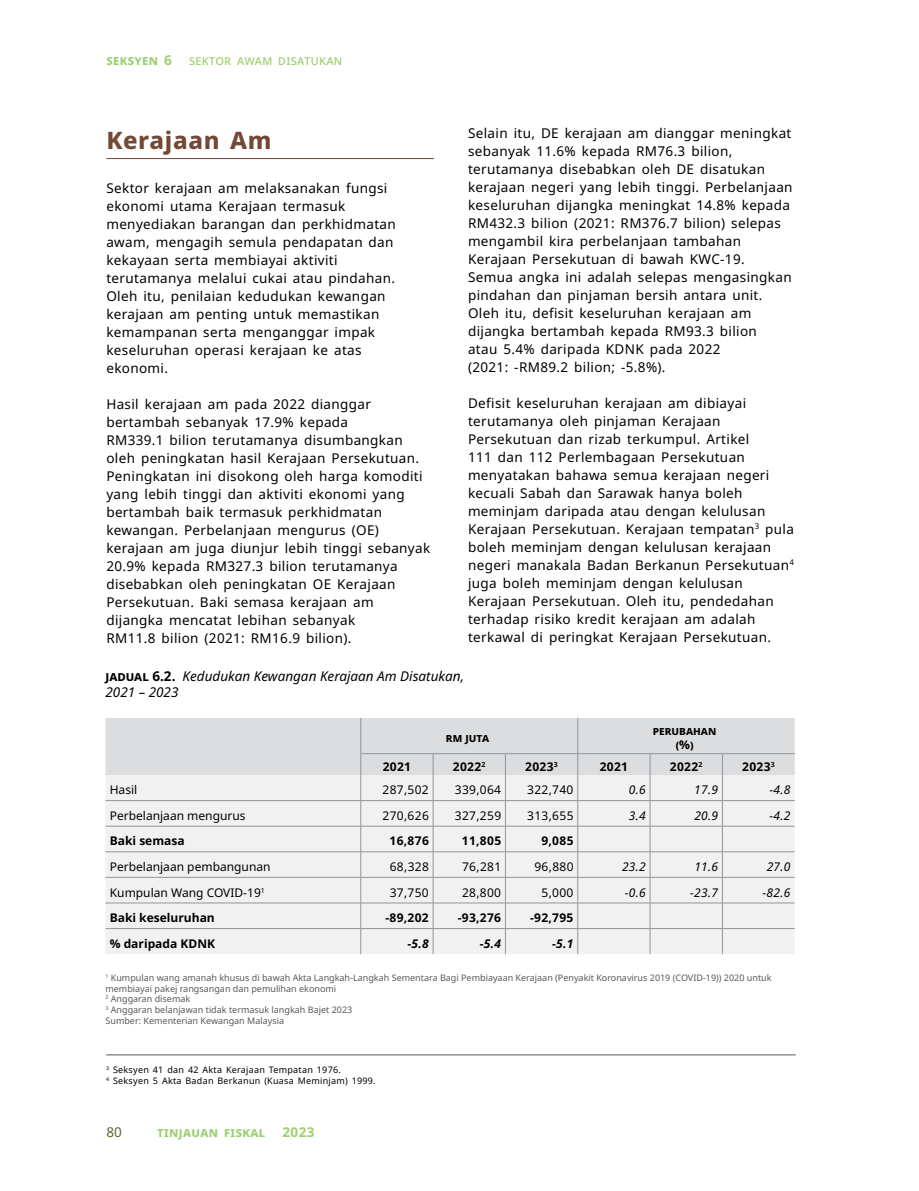
<style>
.page{position:relative;width:919px;height:1191px;background:#fff}
.page>*{position:absolute;margin:0;border:0;box-sizing:border-box;transform-origin:0 0}
.t1{font:800 24px "Noto Sans";letter-spacing:.025em;color:#734836}
.t2{font:13.5px/18px "Noto Sans";letter-spacing:.025em;color:#000}
.t3{font:italic 13.5px/16.2px "Noto Sans";color:#000}
.t4{font:700 13.5px "Noto Sans";letter-spacing:.025em;color:#9dce70}
.t5{font:13.5px "Noto Sans";letter-spacing:.025em;color:#9dce70}
.t6{font:13.5px "Noto Sans";color:#556524}
.t7{font:12px "Noto Sans";color:#000}
.t8{font:700 12px/14.4px "Noto Sans";color:#000;text-align:center}
.t9{font:italic 12px "Noto Sans";letter-spacing:.025em;color:#000}
.t10{font:italic 700 12px "Noto Sans";color:#000}
.t11{font:9px/10.8px "Noto Sans";color:#58595b}
.t12{font:9px/10.8px "Noto Sans";letter-spacing:.025em;color:#000}
.s1{font-weight:700;font-style:normal}
</style>
<div class="page">
<hr style="left:106px;top:158px;width:328px;height:1px;background:#734836">
<hr style="left:106px;top:1054px;width:689px;height:1px;background:#58595b">
<svg style="left:105px;top:718px;width:689px;height:236px"></svg>
<hr style="left:360px;top:718px;width:1px;height:35px;background:#939598">
<hr style="left:577px;top:718px;width:1px;height:35px;background:#939598">
<hr style="left:105px;top:800px;width:256px;height:1px;background:#939598">
<hr style="left:105px;top:826px;width:256px;height:1px;background:#939598">
<hr style="left:105px;top:851px;width:256px;height:1px;background:#939598">
<hr style="left:105px;top:877px;width:256px;height:1px;background:#939598">
<hr style="left:105px;top:902px;width:256px;height:1px;background:#939598">
<hr style="left:105px;top:928px;width:256px;height:1px;background:#939598">
<p class="t4" style="left:106px;top:51px;width:67px">seksyen 6</p>
<p class="t5" style="left:189px;top:51px;width:155px">sektor awam disatukan</p>
<p class="t1" style="left:106px;top:123px;width:167px">Kerajaan Am</p>
<p class="t2" style="left:106px;top:179px;width:291px">Sektor kerajaan am melaksanakan fungsi ekonomi utama Kerajaan termasuk menyediakan barangan dan perkhidmatan awam, mengagih semula pendapatan dan kekayaan serta membiayai aktiviti terutamanya melalui cukai atau pindahan.<br>Oleh itu, penilaian kedudukan kewangan kerajaan am penting untuk memastikan kemampanan serta menganggar impak keseluruhan operasi kerajaan ke atas ekonomi.</p>
<p class="t2" style="left:106px;top:395px;width:325px">Hasil kerajaan am pada 2022 dianggar bertambah sebanyak 17.9% kepada<br>RM339.1 bilion terutamanya disumbangkan oleh peningkatan hasil Kerajaan Persekutuan.<br>Peningkatan ini disokong oleh harga komoditi yang lebih tinggi dan aktiviti ekonomi yang bertambah baik termasuk perkhidmatan kewangan. Perbelanjaan mengurus (OE) kerajaan am juga diunjur lebih tinggi sebanyak 20.9% kepada RM327.3 bilion terutamanya disebabkan oleh peningkatan OE Kerajaan Persekutuan. Baki semasa kerajaan am dijangka mencatat lebihan sebanyak<br>RM11.8 bilion (2021: RM16.9 bilion).</p>
<p class="t2" style="left:468px;top:124px;width:326px">Selain itu, DE kerajaan am dianggar meningkat sebanyak 11.6% kepada RM76.3 bilion, terutamanya disebabkan oleh DE disatukan kerajaan negeri yang lebih tinggi. Perbelanjaan keseluruhan dijangka meningkat 14.8% kepada RM432.3 bilion (2021: RM376.7 bilion) selepas mengambil kira perbelanjaan tambahan Kerajaan Persekutuan di bawah KWC-19.<br>Semua angka ini adalah selepas mengasingkan pindahan dan pinjaman bersih antara unit.<br>Oleh itu, defisit keseluruhan kerajaan am dijangka bertambah kepada RM93.3 bilion<br>atau 5.4% daripada KDNK pada 2022<br>(2021: -RM89.2 bilion; -5.8%).</p>
<p class="t2" style="left:468px;top:394px;width:327px">Defisit keseluruhan kerajaan am dibiayai terutamanya oleh pinjaman Kerajaan Persekutuan dan rizab terkumpul. Artikel<br>111 dan 112 Perlembagaan Persekutuan menyatakan bahawa semua kerajaan negeri kecuali Sabah dan Sarawak hanya boleh meminjam daripada atau dengan kelulusan Kerajaan Persekutuan. Kerajaan tempatan<sup>3</sup> pula boleh meminjam dengan kelulusan kerajaan negeri manakala Badan Berkanun Persekutuan<sup>4 </sup>juga boleh meminjam dengan kelulusan Kerajaan Persekutuan. Oleh itu, pendedahan terhadap risiko kredit kerajaan am adalah terkawal di peringkat Kerajaan Persekutuan.</p>
<p class="t3" style="left:105px;top:668px;width:360px"><span class="s1">JADUAL 6.2.</span> Kedudukan Kewangan Kerajaan Am Disatukan,<br>2021 – 2023</p>
<p class="t8" style="left:446px;top:731px;width:45px">RM JUTA</p>
<p class="t8" style="left:652px;top:723px;width:65px">PERUBAHAN (%)</p>
<p class="t8" style="left:382px;top:759px;width:30px">2021</p>
<p class="t8" style="left:453px;top:759px;width:34px">2022<sup>2</sup></p>
<p class="t8" style="left:525px;top:759px;width:34px">2023<sup>3</sup></p>
<p class="t8" style="left:599px;top:759px;width:30px">2021</p>
<p class="t8" style="left:669px;top:759px;width:34px">2022<sup>2</sup></p>
<p class="t8" style="left:742px;top:759px;width:34px">2023<sup>3</sup></p>
<p class="t7" style="left:110px;top:781px;width:29px">Hasil</p>
<p class="t7" style="left:382px;top:781px;width:48px">287,502</p>
<p class="t7" style="left:455px;top:781px;width:48px">339,064</p>
<p class="t7" style="left:527px;top:781px;width:48px">322,740</p>
<p class="t9" style="left:629px;top:781px;width:18px">0.6</p>
<p class="t9" style="left:694px;top:781px;width:25px">17.9</p>
<p class="t9" style="left:769px;top:781px;width:22px">-4.8</p>
<p class="t7" style="left:110px;top:807px;width:137px">Perbelanjaan mengurus</p>
<p class="t7" style="left:382px;top:807px;width:48px">270,626</p>
<p class="t7" style="left:455px;top:807px;width:48px">327,259</p>
<p class="t7" style="left:527px;top:807px;width:48px">313,655</p>
<p class="t9" style="left:629px;top:807px;width:18px">3.4</p>
<p class="t9" style="left:694px;top:807px;width:25px">20.9</p>
<p class="t9" style="left:769px;top:807px;width:22px">-4.2</p>
<p class="t8" style="left:110px;top:834px;width:76px">Baki semasa</p>
<p class="t8" style="left:389px;top:834px;width:41px">16,876</p>
<p class="t8" style="left:462px;top:834px;width:41px">11,805</p>
<p class="t8" style="left:541px;top:834px;width:34px">9,085</p>
<p class="t7" style="left:110px;top:858px;width:162px">Perbelanjaan pembangunan</p>
<p class="t7" style="left:390px;top:858px;width:41px">68,328</p>
<p class="t7" style="left:462px;top:858px;width:41px">76,281</p>
<p class="t7" style="left:534px;top:858px;width:41px">96,880</p>
<p class="t9" style="left:622px;top:858px;width:25px">23.2</p>
<p class="t9" style="left:694px;top:858px;width:25px">11.6</p>
<p class="t9" style="left:766px;top:858px;width:25px">27.0</p>
<p class="t7" style="left:110px;top:883px;width:156px">Kumpulan Wang COVID-19<sup>1</sup></p>
<p class="t7" style="left:389px;top:883px;width:41px">37,750</p>
<p class="t7" style="left:462px;top:883px;width:41px">28,800</p>
<p class="t7" style="left:541px;top:883px;width:33px">5,000</p>
<p class="t9" style="left:624px;top:883px;width:22px">-0.6</p>
<p class="t9" style="left:690px;top:883px;width:29px">-23.7</p>
<p class="t9" style="left:762px;top:883px;width:29px">-82.6</p>
<p class="t8" style="left:110px;top:911px;width:107px">Baki keseluruhan</p>
<p class="t8" style="left:385px;top:911px;width:45px">-89,202</p>
<p class="t8" style="left:457px;top:911px;width:45px">-93,276</p>
<p class="t8" style="left:530px;top:911px;width:45px">-92,795</p>
<p class="t8" style="left:110px;top:936px;width:107px">% daripada KDNK</p>
<p class="t10" style="left:407px;top:935px;width:23px">-5.8</p>
<p class="t10" style="left:479px;top:935px;width:23px">-5.4</p>
<p class="t10" style="left:552px;top:935px;width:23px">-5.1</p>
<p class="t11" style="left:105px;top:972px;width:667px"><sup>1</sup> Kumpulan wang amanah khusus di bawah Akta Langkah-Langkah Sementara Bagi Pembiayaan Kerajaan (Penyakit Koronavirus 2019 (COVID-19)) 2020 untuk membiayai pakej rangsangan dan pemulihan ekonomi<br><sup>2</sup> Anggaran disemak<br><sup>3</sup> Anggaran belanjawan tidak termasuk langkah Bajet 2023<br>Sumber: Kementerian Kewangan Malaysia</p>
<p class="t12" style="left:106px;top:1064px;width:271px"><sup>3</sup> Seksyen 41 dan 42 Akta Kerajaan Tempatan 1976.<br><sup>4</sup> Seksyen 5 Akta Badan Berkanun (Kuasa Meminjam) 1999.</p>
<p class="t6" style="left:106px;top:1123px;width:17px">80</p>
<p class="t4" style="left:157px;top:1123px;width:110px">tinjauan fiskal</p>
<p class="t4" style="left:282px;top:1123px;width:33px">2023</p>
</div>
